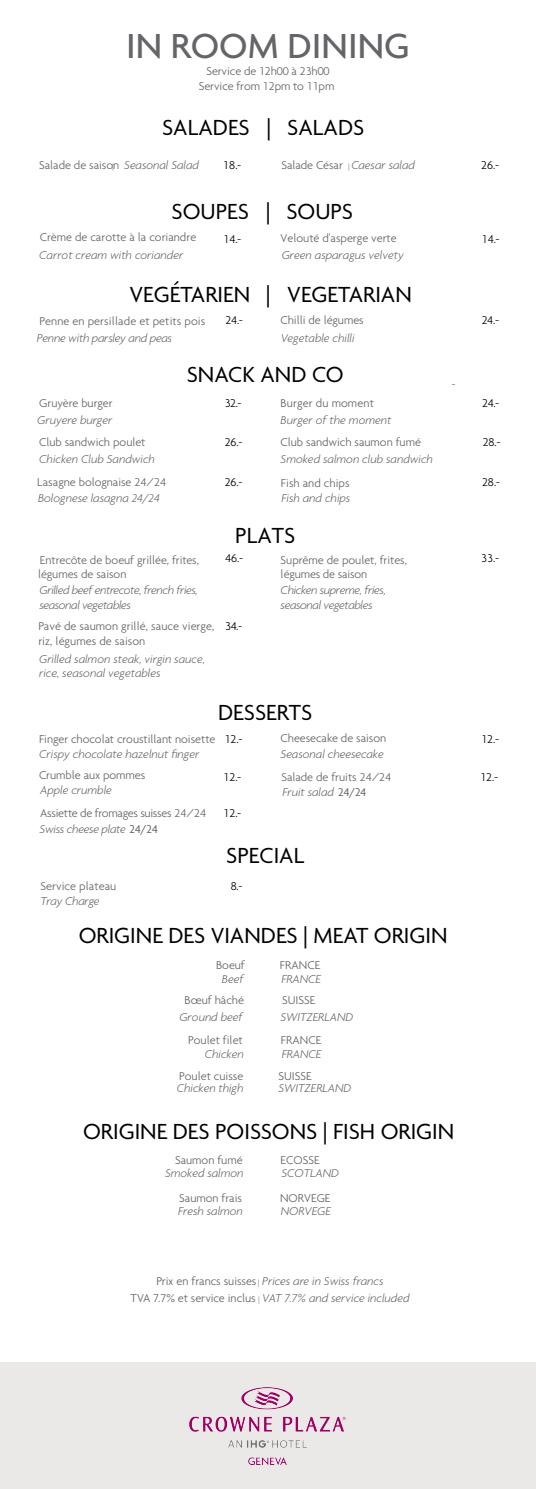
<style>
.page{position:relative;width:536px;height:1489px;background:#fff}
.page>*{position:absolute;margin:0;border:0;box-sizing:border-box;transform-origin:0 0}
.t1{font:500 37.62px "Agenda";color:#646569}
.t2{font:23.62px "Agenda";color:#000}
.t3{font:300 12.25px/14.7px "Agenda";color:#646569}
.t4{font:italic 300 12.25px/14.7px "Agenda";color:#646569}
.t5{font:italic 300 12.25px/14.7px "Agenda";letter-spacing:-.03em;color:#646569}
.t6{font:300 12.25px "Agenda";letter-spacing:-.015em;color:#000}
.t7{font:300 12.25px/16px "Agenda";letter-spacing:-.025em;color:#646569}
.t8{font:italic 300 12.25px "Agenda";letter-spacing:-.02em;color:#646569}
.s1{font-size:7.88px;color:#6e7171}
.s2{font-style:italic}
.s3{font-weight:400}
.s4{font-style:normal}
.s5{font-style:normal;font-size:7.88px;color:#6e7171}
</style>
<div class="page">
<div style="left:1px;top:1362px;width:535px;height:127px;background:#ebe9e8"></div>
<img style="left:190px;top:1387px;width:155px;height:77px">
<h1 class="t1" style="left:126px;top:23px;width:285px">IN ROOM DINING</h1>
<p class="t3" style="left:199px;top:63px;width:137px;text-align:center">Service de 12h00 à 23h00<br>Service from 12pm to 11pm</p>
<h2 class="t2" style="left:162px;top:115px;width:203px">SALADES | SALADS</h2>
<p class="t3" style="left:39px;top:158px;width:161px">Salade de saiso<span class="s1">|</span>n <span class="s2">Seasonal Salad</span></p>
<p class="t6" style="left:223px;top:158px;width:20px">18.-</p>
<p class="t3" style="left:281px;top:158px;width:135px">Salade César <span class="s1">|</span> <span class="s2">Caesar salad</span></p>
<p class="t6" style="left:481px;top:158px;width:19px">26.-</p>
<h2 class="t2" style="left:171px;top:198px;width:183px">SOUPES | SOUPS</h2>
<p class="t3" style="left:40px;top:229px;width:158px">Crème de carotte à la coriandre</p>
<p class="t4" style="left:39px;top:248px;width:145px">Carrot cream with coriander</p>
<p class="t3" style="left:280px;top:231px;width:118px">Velouté d'asperge verte</p>
<p class="t4" style="left:281px;top:248px;width:123px">Green asparagus velvety</p>
<p class="t6" style="left:223px;top:232px;width:19px">14.-</p>
<p class="t6" style="left:481px;top:231px;width:19px">14.-</p>
<h2 class="t2" style="left:129px;top:281px;width:284px">VEGÉTARIEN | VEGETARIAN</h2>
<p class="t3" style="left:39px;top:313px;width:167px">Penne en persillade et petits pois</p>
<p class="t8" style="left:37px;top:330px;width:137px">Penne with parsley and peas</p>
<p class="t3" style="left:280px;top:313px;width:85px">Chilli de légumes</p>
<p class="t4" style="left:281px;top:331px;width:75px">Vegetable chilli</p>
<p class="t6" style="left:225px;top:313px;width:19px">24.-</p>
<p class="t6" style="left:481px;top:313px;width:19px">24.-</p>
<h2 class="t2" style="left:187px;top:362px;width:158px">SNACK AND CO</h2>
<p class="t4" style="left:451px;top:377px;width:6px">-</p>
<p class="t3" style="left:39px;top:395px;width:75px">Gruyère burger</p>
<p class="t4" style="left:37px;top:413px;width:77px">Gruyere burger</p>
<p class="t3" style="left:39px;top:434px;width:108px">Club sandwich poulet</p>
<p class="t4" style="left:39px;top:452px;width:117px">Chicken Club Sandwich</p>
<p class="t3" style="left:37px;top:475px;width:130px">Lasagne bolognaise 24/24</p>
<p class="t4" style="left:38px;top:491px;width:123px">Bolognese lasagna 24/24</p>
<p class="t3" style="left:280px;top:395px;width:95px">Burger du moment</p>
<p class="t4" style="left:280px;top:413px;width:112px">Burger of the moment</p>
<p class="t6" style="left:225px;top:396px;width:19px">32.-</p>
<p class="t6" style="left:482px;top:396px;width:19px">24.-</p>
<p class="t6" style="left:225px;top:435px;width:19px">26.-</p>
<p class="t6" style="left:482px;top:435px;width:19px">28.-</p>
<p class="t6" style="left:225px;top:475px;width:19px">26.-</p>
<p class="t3" style="left:280px;top:435px;width:142px">Club sandwich saumon fumé</p>
<p class="t4" style="left:280px;top:452px;width:154px">Smoked salmon club sandwich</p>
<p class="t6" style="left:482px;top:474px;width:19px">28.-</p>
<p class="t3" style="left:281px;top:475px;width:70px">Fish and chips</p>
<p class="t4" style="left:281px;top:491px;width:70px">Fish and chips</p>
<h2 class="t2" style="left:235px;top:523px;width:61px">PLATS</h2>
<p class="t3" style="left:38px;top:552px;width:162px">Entrecôte de boeuf grillée, frites, légumes de saison</p>
<p class="t5" style="left:39px;top:583px;width:160px">Grilled beef entrecote, french fries, seasonal vegetables</p>
<p class="t3" style="left:38px;top:619px;width:177px">Pavé de saumon grillé, sauce vierge, riz, légumes de saison</p>
<p class="t4" style="left:39px;top:651px;width:167px">Grilled salmon steak, virgin sauce, rice, seasonal vegetables</p>
<p class="t6" style="left:225px;top:551px;width:20px">46.-</p>
<p class="t6" style="left:481px;top:551px;width:19px">33.-</p>
<p class="t3" style="left:280px;top:552px;width:128px">Suprême de poulet, frites, légumes de saison</p>
<p class="t6" style="left:225px;top:619px;width:19px">34.-</p>
<p class="t5" style="left:280px;top:583px;width:107px">Chicken supreme, fries, seasonal vegetables</p>
<h2 class="t2" style="left:218px;top:699px;width:95px">DESSERTS</h2>
<p class="t3" style="left:39px;top:731px;width:178px">Finger chocolat croustillant noisette</p>
<p class="t4" style="left:39px;top:746px;width:162px">Crispy chocolate hazelnut finger</p>
<p class="t3" style="left:280px;top:730px;width:107px">Cheesecake de saison</p>
<p class="t4" style="left:280px;top:746px;width:104px">Seasonal cheesecake</p>
<p class="t6" style="left:225px;top:731px;width:19px">12.-</p>
<p class="t6" style="left:481px;top:732px;width:19px">12.-</p>
<p class="t3" style="left:39px;top:768px;width:108px">Crumble aux pommes</p>
<p class="t4" style="left:40px;top:782px;width:73px">Apple crumble</p>
<p class="t6" style="left:223px;top:770px;width:19px">12.-</p>
<p class="t3" style="left:281px;top:769px;width:111px;line-height:15.3px">Salade de fruits 24/24<br><span class="s2">Fruit salad</span> <span class="s3">24/24</span></p>
<p class="t6" style="left:480px;top:770px;width:19px">12.-</p>
<p class="t7" style="left:40px;top:805px;width:168px">Assiette de fromages suisses 24/24<br><span class="s2">Swiss cheese plate</span> <span class="s3">24/24</span></p>
<p class="t6" style="left:223px;top:806px;width:19px">12.-</p>
<h2 class="t2" style="left:226px;top:842px;width:79px">SPECIAL</h2>
<p class="t3" style="left:40px;top:879px;width:77px">Service plateau</p>
<p class="t8" style="left:40px;top:894px;width:61px">Tray Charge</p>
<p class="t6" style="left:231px;top:879px;width:13px">8.-</p>
<h2 class="t2" style="left:79px;top:923px;width:370px">ORIGINE DES VIANDES | MEAT ORIGIN</h2>
<p class="t3" style="left:216px;top:957px;width:30px">Boeuf</p>
<p class="t3" style="left:280px;top:957px;width:42px">FRANCE</p>
<p class="t4" style="left:222px;top:972px;width:23px">Beef</p>
<p class="t4" style="left:281px;top:972px;width:41px">FRANCE</p>
<p class="t3" style="left:184px;top:993px;width:61px">Bœuf hâché</p>
<p class="t3" style="left:282px;top:993px;width:35px">SUISSE</p>
<p class="t4" style="left:179px;top:1010px;width:65px">Ground beef</p>
<p class="t4" style="left:280px;top:1010px;width:74px">SWITZERLAND</p>
<p class="t3" style="left:188px;top:1032px;width:56px">Poulet filet</p>
<p class="t3" style="left:281px;top:1032px;width:42px">FRANCE</p>
<p class="t4" style="left:205px;top:1046px;width:40px">Chicken</p>
<p class="t4" style="left:281px;top:1046px;width:41px">FRANCE</p>
<p class="t3" style="left:179px;top:1068px;width:66px">Poulet cuisse</p>
<p class="t3" style="left:278px;top:1068px;width:35px">SUISSE</p>
<p class="t4" style="left:177px;top:1080px;width:68px">Chicken thigh</p>
<p class="t4" style="left:278px;top:1080px;width:74px">SWITZERLAND</p>
<h2 class="t2" style="left:83px;top:1118px;width:372px">ORIGINE DES POISSONS | FISH ORIGIN</h2>
<p class="t3" style="left:175px;top:1152px;width:69px">Saumon fumé</p>
<p class="t3" style="left:280px;top:1152px;width:41px">ECOSSE</p>
<p class="t4" style="left:165px;top:1165px;width:80px">Smoked salmon</p>
<p class="t4" style="left:281px;top:1165px;width:59px">SCOTLAND</p>
<p class="t3" style="left:179px;top:1191px;width:64px">Saumon frais</p>
<p class="t3" style="left:280px;top:1191px;width:52px">NORVEGE</p>
<p class="t4" style="left:178px;top:1204px;width:66px">Fresh salmon</p>
<p class="t4" style="left:281px;top:1204px;width:51px">NORVEGE</p>
<p class="t4" style="left:130px;top:1272px;width:280px;line-height:17.1px;text-align:center"><span class="s4">Prix en francs suisses</span> <span class="s5">|</span> Prices are in Swiss francs<br><span class="s4">TVA 7.7% et service inclus</span> <span class="s5">|</span> VAT 7.7% and service included</p>
</div>
